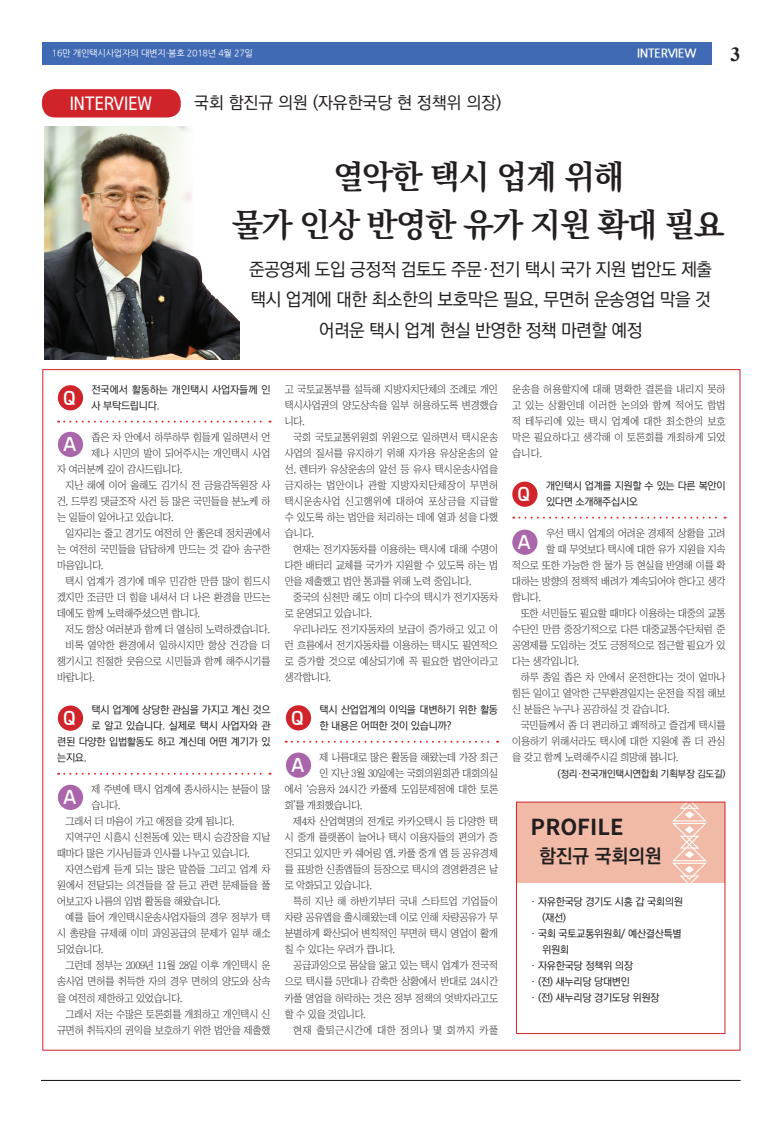
<style>
.page{position:relative;width:783px;height:1123px;background:#fff}
.page>*{position:absolute;margin:0;border:0;box-sizing:border-box;transform-origin:0 0}
.t1{font:700 33px/48px "Ko Pub Batang";letter-spacing:-.05em;color:#231f20;text-align:center}
.t2{font:700 22px "Noto Sans CJ Kkr";color:#231f20}
.t3{font:700 20px "Times New Roman";color:#231f20}
.t4{font:700 19.1px "Ko Pub Dotum";color:#231f20}
.t5{font:600 19px "Esphimere";color:#fff}
.t6{font:18.9px "Se N CB";color:#fff}
.t7{font:500 18px/30px "Ko Pub Dotum";letter-spacing:-.025em;color:#231f20;text-align:center}
.t8{font:500 17px "Ko Pub Dotum";color:#231f20}
.t9{font:700 12px "Nanum Gothic";letter-spacing:-.025em;color:#fff}
.t10{font:10.5px/16px "Chosunilbo NM";letter-spacing:-.025em;color:#231f20;text-align:justify;scale:.95 1}
.t11{font:500 10.5px/16px "Ko Pub Dotum";letter-spacing:-.025em;color:#231f20}
.t12{font:10.5px "Chosunilbo NM";letter-spacing:-.005em;color:#231f20;scale:.95 1}
.t13{font:10.5px "Chosunilbo NM";letter-spacing:.035em;color:#231f20;scale:.95 1}
.t14{font:500 10px "Ko Pub Dotum";letter-spacing:-.025em;color:#231f20}
.t15{font:9px "Nanum Gothic";letter-spacing:-.025em;color:#fff}
</style>
<div class="page">
<div style="left:43px;top:43px;width:668px;height:22px;background:#406ab4"></div>
<hr style="left:41px;top:1080px;width:699px;height:1px;background:#231f20">
<div style="left:42px;top:89px;width:139px;height:28px;background:#d1232a;border-radius:13px"></div>
<svg style="left:58px;top:420px;width:212px;height:2px"></svg>
<svg style="left:58px;top:772px;width:212px;height:2px"></svg>
<svg style="left:292px;top:740px;width:206px;height:2px"></svg>
<svg style="left:513px;top:516px;width:212px;height:2px"></svg>
<div style="left:58px;top:385px;width:25px;height:25px;background:#d1232a;border-radius:50%"></div>
<div style="left:286px;top:705px;width:25px;height:25px;background:#d1232a;border-radius:50%"></div>
<div style="left:512px;top:481px;width:25px;height:26px;background:#d1232a;border-radius:50%"></div>
<div style="left:58px;top:705px;width:25px;height:25px;background:#d1232a;border-radius:50%"></div>
<div style="left:58px;top:432px;width:25px;height:25px;background:#a966aa;border-radius:50%"></div>
<div style="left:286px;top:752px;width:25px;height:25px;background:#a966aa;border-radius:50%"></div>
<div style="left:512px;top:529px;width:25px;height:26px;background:#a966aa;border-radius:50%"></div>
<div style="left:58px;top:784px;width:25px;height:26px;background:#a966aa;border-radius:50%"></div>
<div style="left:515px;top:802px;width:209px;height:80px;background:#f0baa6"></div>
<img style="left:44px;top:127px;width:195px;height:232px">
<svg style="left:672px;top:802px;width:34px;height:80px"></svg>
<p class="t15" style="left:52px;top:49px;width:203px">16만 개인택시사업자의 대변지·봄호 2018년 4월 27일</p>
<h3 class="t3" style="left:730px;top:40px;width:11px">3</h3>
<h3 class="t6" style="left:70px;top:94px;width:84px">INTERVIEW</h3>
<h3 class="t8" style="left:194px;top:94px;width:308px">국회 함진규 의원 (자유한국당 현 정책위 의장)</h3>
<p class="t9" style="left:637px;top:47px;width:61px">INTERVIEW</p>
<h1 class="t1" style="left:232px;top:153px;width:494px">열악한 택시 업계 위해<br>물가 인상 반영한 유가 지원 확대 필요</h1>
<h3 class="t7" style="left:249px;top:255px;width:464px">준공영제 도입 긍정적 검토도 주문·전기 택시 국가 지원 법안도 제출 택시 업계에 대한 최소한의 보호막은 필요, 무면허 운송영업 막을 것 어려운 택시 업계 현실 반영한 정책 마련할 예정</h3>
<p class="t11" style="left:92px;top:381px;width:180px">전국에서 활동하는 개인택시 사업자들께 인 사 부탁드립니다.</p>
<p class="t10" style="left:92px;top:429px;width:190px">좁은 차 안에서 하루하루 힘들게 일하면서 언</p>
<p class="t10" style="left:92px;top:445px;width:190px">제나 시민의 발이 되어주시는 개인택시 사업</p>
<p class="t10" style="left:57px;top:461px;width:133px">자 여러분께 깊이 감사드립니다.</p>
<p class="t10" style="left:66px;top:477px;width:217px">지난 해에 이어 올해도 김기식 전 금융감독원장 사</p>
<p class="t10" style="left:57px;top:493px;width:226px">건, 드루킹 댓글조작 사건 등 많은 국민들을 분노케 하</p>
<p class="t10" style="left:57px;top:509px;width:124px">는 일들이 일어나고 있습니다.</p>
<p class="t10" style="left:66px;top:525px;width:217px">일자리는 줄고 경기도 여전히 안 좋은데 정치권에서</p>
<p class="t10" style="left:57px;top:541px;width:226px">는 여전히 국민들을 답답하게 만드는 것 같아 송구한</p>
<p class="t10" style="left:57px;top:557px;width:50px">마음입니다.</p>
<p class="t10" style="left:66px;top:573px;width:217px">택시 업계가 경기에 매우 민감한 만큼 많이 힘드시</p>
<p class="t10" style="left:57px;top:589px;width:226px">겠지만 조금만 더 힘을 내셔서 더 나은 환경을 만드는</p>
<p class="t10" style="left:57px;top:605px;width:152px">데에도 함께 노력해주셨으면 합니다.</p>
<p class="t10" style="left:66px;top:621px;width:216px">저도 항상 여러분과 함께 더 열심히 노력하겠습니다.</p>
<p class="t12" style="left:66px;top:640px;width:217px">비록 열악한 환경에서 일하시지만 항상 건강을 더</p>
<p class="t10" style="left:57px;top:653px;width:226px">챙기시고 친절한 웃음으로 시민들과 함께 해주시기를</p>
<p class="t10" style="left:57px;top:669px;width:41px">바랍니다.</p>
<p class="t11" style="left:92px;top:701px;width:180px">택시 업계에 상당한 관심을 가지고 계신 것으</p>
<p class="t11" style="left:92px;top:717px;width:180px">로 알고 있습니다. 실제로 택시 사업자와 관</p>
<p class="t11" style="left:57px;top:733px;width:215px">련된 다양한 입법활동도 하고 계신데 어떤 계기가 있</p>
<p class="t11" style="left:57px;top:749px;width:31px">는지요.</p>
<p class="t10" style="left:92px;top:781px;width:190px">제 주변에 택시 업계에 종사하시는 분들이 많</p>
<p class="t10" style="left:92px;top:797px;width:32px">습니다.</p>
<p class="t10" style="left:66px;top:813px;width:179px">그래서 더 마음이 가고 애정을 갖게 됩니다.</p>
<p class="t10" style="left:66px;top:829px;width:217px">지역구인 시흥시 신천동에 있는 택시 승강장을 지날</p>
<p class="t10" style="left:57px;top:845px;width:204px">때마다 많은 기사님들과 인사를 나누고 있습니다.</p>
<p class="t10" style="left:66px;top:861px;width:217px">자연스럽게 듣게 되는 많은 말씀들 그리고 업계 차</p>
<p class="t10" style="left:57px;top:877px;width:226px">원에서 전달되는 의견들을 잘 듣고 관련 문제들을 풀</p>
<p class="t10" style="left:57px;top:893px;width:173px">어보고자 나름의 입법 활동을 해왔습니다.</p>
<p class="t10" style="left:66px;top:909px;width:217px">예를 들어 개인택시운송사업자들의 경우 정부가 택</p>
<p class="t10" style="left:57px;top:925px;width:226px">시 총량을 규제해 이미 과잉공급의 문제가 일부 해소</p>
<p class="t10" style="left:57px;top:941px;width:50px">되었습니다.</p>
<p class="t10" style="left:66px;top:957px;width:217px">그런데 정부는 2009년 11월 28일 이후 개인택시 운</p>
<p class="t10" style="left:57px;top:973px;width:226px">송사업 면허를 취득한 자의 경우 면허의 양도와 상속</p>
<p class="t10" style="left:57px;top:989px;width:133px">을 여전히 제한하고 있었습니다.</p>
<p class="t10" style="left:66px;top:1005px;width:217px">그래서 저는 수많은 토론회를 개최하고 개인택시 신</p>
<p class="t10" style="left:57px;top:1021px;width:226px">규면허 취득자의 권익을 보호하기 위한 법안을 제출했</p>
<h3 class="t5" style="left:63px;top:386px;width:14px">Q</h3>
<h3 class="t5" style="left:63px;top:433px;width:15px">A</h3>
<h3 class="t5" style="left:63px;top:706px;width:14px">Q</h3>
<h3 class="t5" style="left:63px;top:785px;width:15px">A</h3>
<p class="t10" style="left:284px;top:381px;width:226px">고 국토교통부를 설득해 지방자치단체의 조례로 개인 택시사업권의 양도상속을 일부 허용하도록 변경했습 니다.</p>
<p class="t10" style="left:284px;top:429px;width:226px;text-indent:9px">국회 국토교통위원회 위원으로 일하면서 택시운송 사업의 질서를 유지하기 위해 자가용 유상운송의 알 선, 렌터카 유상운송의 알선 등 유사 택시운송사업을 금지하는 법안이나 관할 지방자치단체장이 무면허 택시운송사업 신고행위에 대하여 포상금을 지급할 수 있도록 하는 법안을 처리하는 데에 열과 성을 다했 습니다.</p>
<p class="t10" style="left:284px;top:541px;width:226px;text-indent:9px">현재는 전기자동차를 이용하는 택시에 대해 수명이 다한 배터리 교체를 국가가 지원할 수 있도록 하는 법 안을 제출했고 법안 통과를 위해 노력 중입니다.</p>
<p class="t10" style="left:284px;top:589px;width:226px;text-indent:9px">중국의 심천만 해도 이미 다수의 택시가 전기자동차 로 운영되고 있습니다.</p>
<p class="t10" style="left:284px;top:621px;width:226px;text-indent:9px">우리나라도 전기자동차의 보급이 증가하고 있고 이 런 흐름에서 전기자동차를 이용하는 택시도 필연적으 로 증가할 것으로 예상되기에 꼭 필요한 법안이라고 생각합니다.</p>
<p class="t11" style="left:319px;top:701px;width:180px">택시 산업업계의 이익을 대변하기 위한 활동 한 내용은 어떠한 것이 있습니까?</p>
<p class="t10" style="left:319px;top:749px;width:189px">제 나름대로 많은 활동을 해왔는데 가장 최근</p>
<p class="t10" style="left:319px;top:765px;width:189px">인 지난 3월 30일에는 국회의원회관 대회의실</p>
<p class="t10" style="left:284px;top:781px;width:226px">에서 ‘승용차 24시간 카풀제 도입문제점에 대한 토론</p>
<p class="t10" style="left:284px;top:797px;width:83px">회’를 개최했습니다.</p>
<p class="t10" style="left:293px;top:813px;width:217px">제4차 산업혁명의 전개로 카카오택시 등 다양한 택</p>
<p class="t10" style="left:284px;top:829px;width:226px">시 중개 플랫폼이 늘어나 택시 이용자들의 편의가 증</p>
<p class="t10" style="left:284px;top:845px;width:226px">진되고 있지만 카 쉐어링 앱, 카풀 중개 앱 등 공유경제</p>
<p class="t10" style="left:284px;top:861px;width:226px">를 표방한 신종앱들의 등장으로 택시의 경영환경은 날</p>
<p class="t10" style="left:284px;top:877px;width:93px">로 악화되고 있습니다.</p>
<p class="t12" style="left:293px;top:896px;width:217px">특히 지난 해 하반기부터 국내 스타트업 기업들이</p>
<p class="t10" style="left:284px;top:909px;width:226px">차량 공유앱을 출시해왔는데 이로 인해 차량공유가 무</p>
<p class="t10" style="left:284px;top:925px;width:226px">분별하게 확산되어 변칙적인 무면허 택시 영업이 활개</p>
<p class="t10" style="left:284px;top:941px;width:117px">칠 수 있다는 우려가 큽니다.</p>
<p class="t10" style="left:293px;top:957px;width:217px">공급과잉으로 몸살을 앓고 있는 택시 업계가 전국적</p>
<p class="t10" style="left:284px;top:973px;width:226px">으로 택시를 5만대나 감축한 상황에서 반대로 24시간</p>
<p class="t10" style="left:284px;top:989px;width:226px">카풀 영업을 허락하는 것은 정부 정책의 엇박자라고도</p>
<p class="t10" style="left:284px;top:1005px;width:87px">할 수 있을 것입니다.</p>
<p class="t13" style="left:293px;top:1024px;width:217px">현재 출퇴근시간에 대한 정의나 몇 회까지 카풀</p>
<h3 class="t5" style="left:291px;top:706px;width:14px">Q</h3>
<h3 class="t5" style="left:291px;top:753px;width:15px">A</h3>
<p class="t10" style="left:512px;top:381px;width:226px">운송을 허용할지에 대해 명확한 결론을 내리지 못하 고 있는 상황인데 이러한 논의와 함께 적어도 합법 적 테두리에 있는 택시 업계에 대한 최소한의 보호 막은 필요하다고 생각해 이 토론회를 개최하게 되었 습니다.</p>
<p class="t11" style="left:546px;top:477px;width:181px">개인택시 업계를 지원할 수 있는 다른 복안이 있다면 소개해주십시오</p>
<p class="t10" style="left:546px;top:525px;width:190px">우선 택시 업계의 어려운 경제적 상황을 고려</p>
<p class="t10" style="left:546px;top:541px;width:190px">할 때 무엇보다 택시에 대한 유가 지원을 지속</p>
<p class="t10" style="left:512px;top:557px;width:226px">적으로 또한 가능한 한 물가 등 현실을 반영해 이를 확</p>
<p class="t10" style="left:512px;top:573px;width:226px">대하는 방향의 정책적 배려가 계속되어야 한다고 생각</p>
<p class="t10" style="left:512px;top:589px;width:32px">합니다.</p>
<p class="t10" style="left:520px;top:605px;width:217px">또한 서민들도 필요할 때마다 이용하는 대중의 교통</p>
<p class="t10" style="left:512px;top:621px;width:226px">수단인 만큼 중장기적으로 다른 대중교통수단처럼 준</p>
<p class="t10" style="left:512px;top:637px;width:226px">공영제를 도입하는 것도 긍정적으로 접근할 필요가 있</p>
<p class="t10" style="left:512px;top:653px;width:72px">다는 생각입니다.</p>
<p class="t10" style="left:520px;top:669px;width:217px">하루 종일 좁은 차 안에서 운전한다는 것이 얼마나</p>
<p class="t10" style="left:512px;top:685px;width:226px">힘든 일이고 열악한 근무환경일지는 운전을 직접 해보</p>
<p class="t10" style="left:512px;top:701px;width:167px">신 분들은 누구나 공감하실 것 같습니다.</p>
<p class="t10" style="left:520px;top:717px;width:217px">국민들께서 좀 더 편리하고 쾌적하고 즐겁게 택시를</p>
<p class="t10" style="left:512px;top:733px;width:226px">이용하기 위해서라도 택시에 대한 지원에 좀 더 관심</p>
<p class="t10" style="left:512px;top:749px;width:176px">을 갖고 함께 노력해주시길 희망해 봅니다.</p>
<p class="t14" style="left:557px;top:768px;width:169px">(정리·전국개인택시연합회 기획부장 김도길)</p>
<h3 class="t5" style="left:517px;top:482px;width:14px">Q</h3>
<h3 class="t5" style="left:517px;top:530px;width:15px">A</h3>
<h2 class="t2" style="left:530px;top:815px;width:94px">PROFILE</h2>
<h3 class="t4" style="left:539px;top:846px;width:124px">함진규 국회의원</h3>
<p class="t11" style="left:530px;top:893px;width:154px">· 자유한국당 경기도 시흥 갑 국회의원</p>
<p class="t11" style="left:542px;top:909px;width:26px">(재선)</p>
<p class="t11" style="left:530px;top:925px;width:152px">· 국회 국토교통위원회/ 예산결산특별</p>
<p class="t11" style="left:542px;top:941px;width:28px">위원회</p>
<p class="t11" style="left:530px;top:957px;width:104px">· 자유한국당 정책위 의장</p>
<p class="t11" style="left:530px;top:973px;width:101px">· (전) 새누리당 당대변인</p>
<p class="t11" style="left:530px;top:989px;width:130px">· (전) 새누리당 경기도당 위원장</p>
</div>
